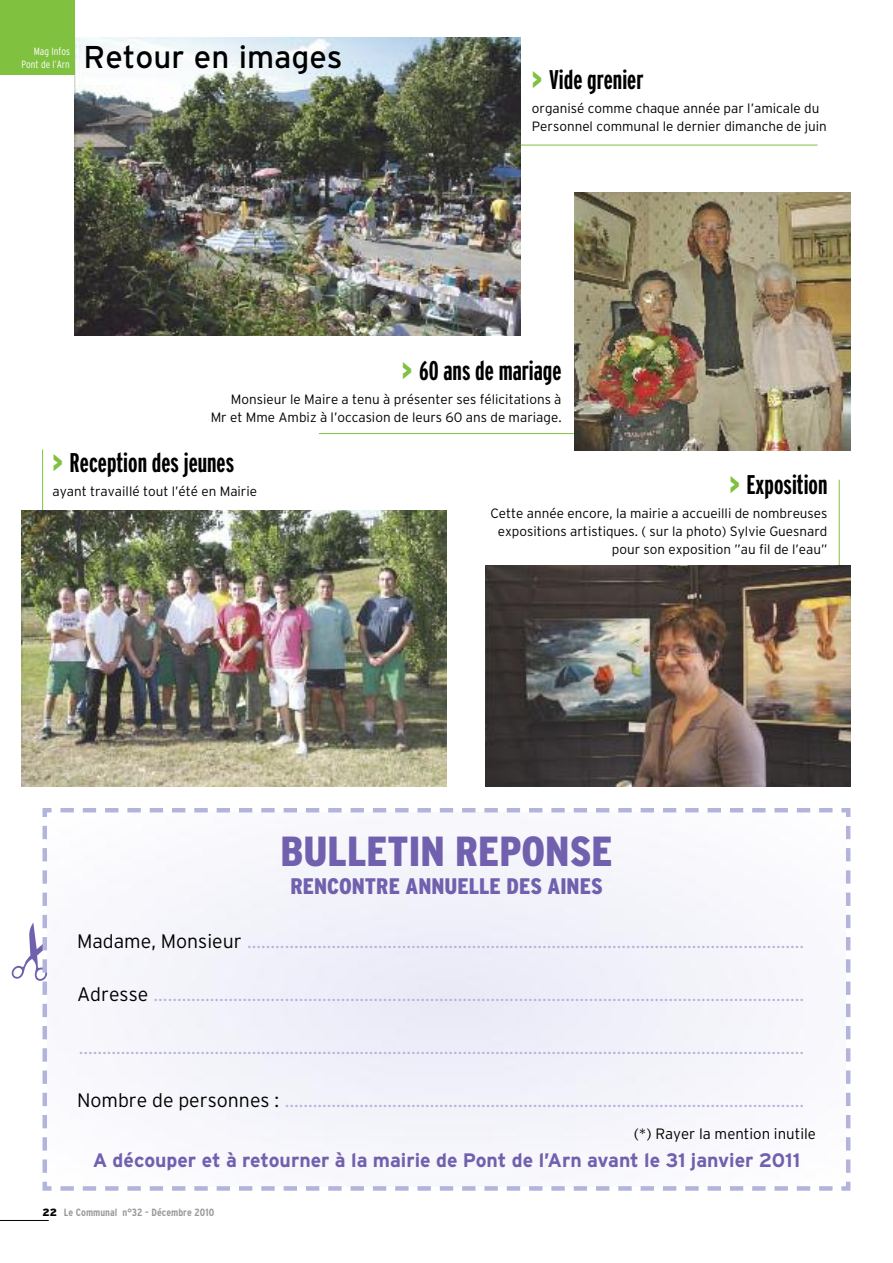
<style>
.page{position:relative;width:893px;height:1263px;background:#fff}
.page>*{position:absolute;margin:0;border:0;box-sizing:border-box;transform-origin:0 0}
.t1{font:900 condensed 42px "Interstate";color:#7160ae}
.t2{font:31.5px "Interstate";color:#000}
.t3{font:27px "Interstate Bold Compressed";color:#000}
.t4{font:900 condensed 22.5px "Interstate";color:#7160ae}
.t5{font:300 19.5px "Interstate";color:#b2b4dc}
.t6{font:700 19.5px "Interstate";color:#7160ae}
.t7{font:300 15px "Interstate";color:#000}
.t8{font:300 13.5px/18px "Interstate";color:#000;text-align:right}
.t9{font:700 condensed 10.5px "Interstate";color:#999}
.t10{font:300 condensed 10.5px/13.5px "Interstate";color:#fff;text-align:right}
.s1{font-family:"Interstate";font-weight:900;font-stretch:condensed;color:#80c140}
.s2{color:#000}
.s3{font-weight:900;font-stretch:normal;color:#000}
</style>
<div class="page">
<hr style="left:0;top:1220px;width:49px;height:1px;background:#000">
<hr style="left:483px;top:145px;width:335px;height:1px;background:#80c140">
<img style="left:74px;top:38px;width:447px;height:298px">
<div style="left:0;top:0;width:74px;height:74px;background:#80c140"></div>
<hr style="left:319px;top:433px;width:274px;height:1px;background:#80c140">
<img style="left:574px;top:192px;width:276px;height:259px">
<hr style="left:42px;top:449px;width:1px;height:285px;background:#80c140">
<img style="left:21px;top:510px;width:425px;height:277px">
<hr style="left:839px;top:480px;width:1px;height:272px;background:#80c140">
<img style="left:485px;top:566px;width:365px;height:221px">
<svg style="left:42px;top:808px;width:809px;height:383px"></svg>
<p class="t10" style="left:21px;top:45px;width:50px">Mag Infos<br>Pont de l’Arn</p>
<h2 class="t2" style="left:84px;top:46px;width:261px">Retour en images</h2>
<h3 class="t3" style="left:532px;top:70px;width:113px"><span class="s1">&gt;</span> Vide grenier</h3>
<p class="t8" style="left:532px;top:100px;width:296px;text-align:left">organisé comme chaque année par l’amicale du<br>Personnel communal le dernier dimanche de juin</p>
<h3 class="t3" style="left:402px;top:361px;width:161px"><span class="s1">&gt;</span> 60 ans de mariage</h3>
<p class="t8" style="left:211px;top:392px;width:352px">Monsieur le Maire a tenu à présenter ses félicitations à<br>Mr et Mme Ambiz à l’occasion de leurs 60 ans de mariage.</p>
<h3 class="t3" style="left:52px;top:453px;width:183px"><span class="s1">&gt;</span> Reception des jeunes</h3>
<p class="t8" style="left:52px;top:483px;width:206px">ayant travaillé tout l’été en Mairie</p>
<h3 class="t3" style="left:729px;top:475px;width:100px"><span class="s1">&gt;</span> Exposition</h3>
<p class="t8" style="left:490px;top:506px;width:338px">Cette année encore, la mairie a accueilli de nombreuses expositions artistiques. ( sur la photo) Sylvie Guesnard pour son exposition ”au fil de l’eau”</p>
<h1 class="t1" style="left:280px;top:836px;width:334px">BULLETIN REPONSE</h1>
<p class="t4" style="left:290px;top:878px;width:314px">RENCONTRE ANNUELLE DES AINES</p>
<p class="t5" style="left:77px;top:934px;width:729px"><span class="s2">Madame, Monsieur</span> .......................................................................................................................</p>
<p class="t5" style="left:77px;top:988px;width:729px"><span class="s2">Adresse</span> ...........................................................................................................................................</p>
<p class="t5" style="left:79px;top:1041px;width:727px">...........................................................................................................................................................</p>
<p class="t5" style="left:77px;top:1094px;width:729px"><span class="s2">Nombre de personnes :</span> ...............................................................................................................</p>
<p class="t7" style="left:634px;top:1128px;width:184px">(*) Rayer la mention inutile</p>
<p class="t6" style="left:93px;top:1149px;width:709px">A découper et à retourner à la mairie de Pont de l’Arn avant le 31 janvier 2011</p>
<p class="t9" style="left:43px;top:1209px;width:173px"><span class="s3">22</span> Le Communal n°32 - Décembre 2010</p>
</div>
